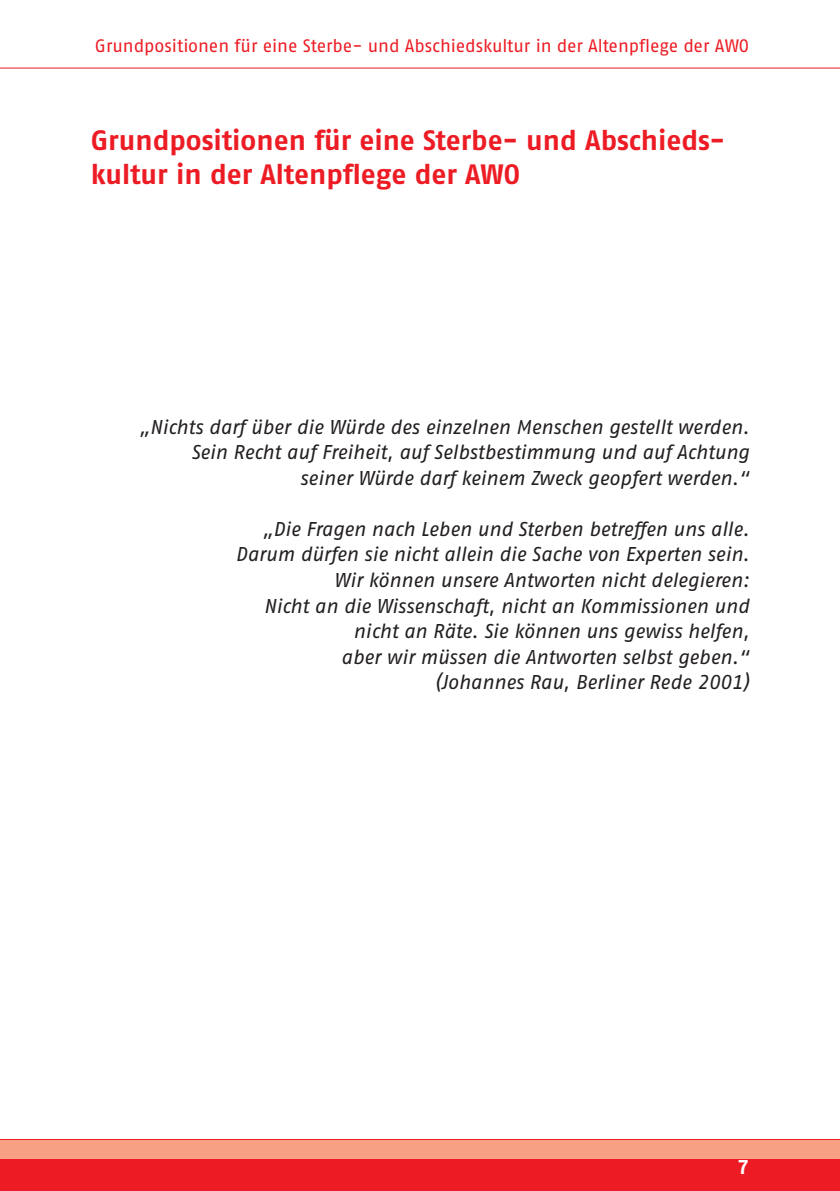
<style>
.page{position:relative;width:840px;height:1191px;background:#fff}
.page>*{position:absolute;margin:0;border:0;box-sizing:border-box;transform-origin:0 0}
.t1{font:700 28px/34px "AWO Fago Office";color:#ed1c24}
.t2{font:italic 20px/25.6px "AWO Fago Office";letter-spacing:-.01em;color:#231f20;text-align:right}
.t3{font:700 20px "AWO Fago Office";color:#fff}
.t4{font:18px "AWO Fago Office";color:#ed1c24}
</style>
<div class="page">
<hr style="left:0;top:68px;width:839px;height:1px;background:#ed1c24">
<div style="left:0;top:1140px;width:839px;height:51px;background:#ed1c24"></div>
<div style="left:0;top:1140px;width:839px;height:18px;background:#f7a083"></div>
<p class="t4" style="left:95px;top:39px;width:655px">Grundpositionen für eine Sterbe- und Abschiedskultur in der Altenpflege der AWO</p>
<h1 class="t1" style="left:91px;top:126px;width:635px">Grundpositionen für eine Sterbe- und Abschieds&shy;kultur in der Altenpflege der AWO</h1>
<p class="t2" style="left:139px;top:416px;width:611px">„Nichts darf über die Würde des einzelnen Menschen gestellt werden.<br>Sein Recht auf Freiheit, auf Selbstbestimmung und auf Achtung seiner Würde darf keinem Zweck geopfert werden.“</p>
<p class="t2" style="left:235px;top:518px;width:515px">„Die Fragen nach Leben und Sterben betreffen uns alle.<br>Darum dürfen sie nicht allein die Sache von Experten sein.<br>Wir können unsere Antworten nicht delegieren:<br>Nicht an die Wissenschaft, nicht an Kommissionen und nicht an Räte. Sie können uns gewiss helfen,<br>aber wir müssen die Antworten selbst geben.“<br>(Johannes Rau, Berliner Rede 2001)</p>
<p class="t3" style="left:737px;top:1160px;width:13px">7</p>
</div>
